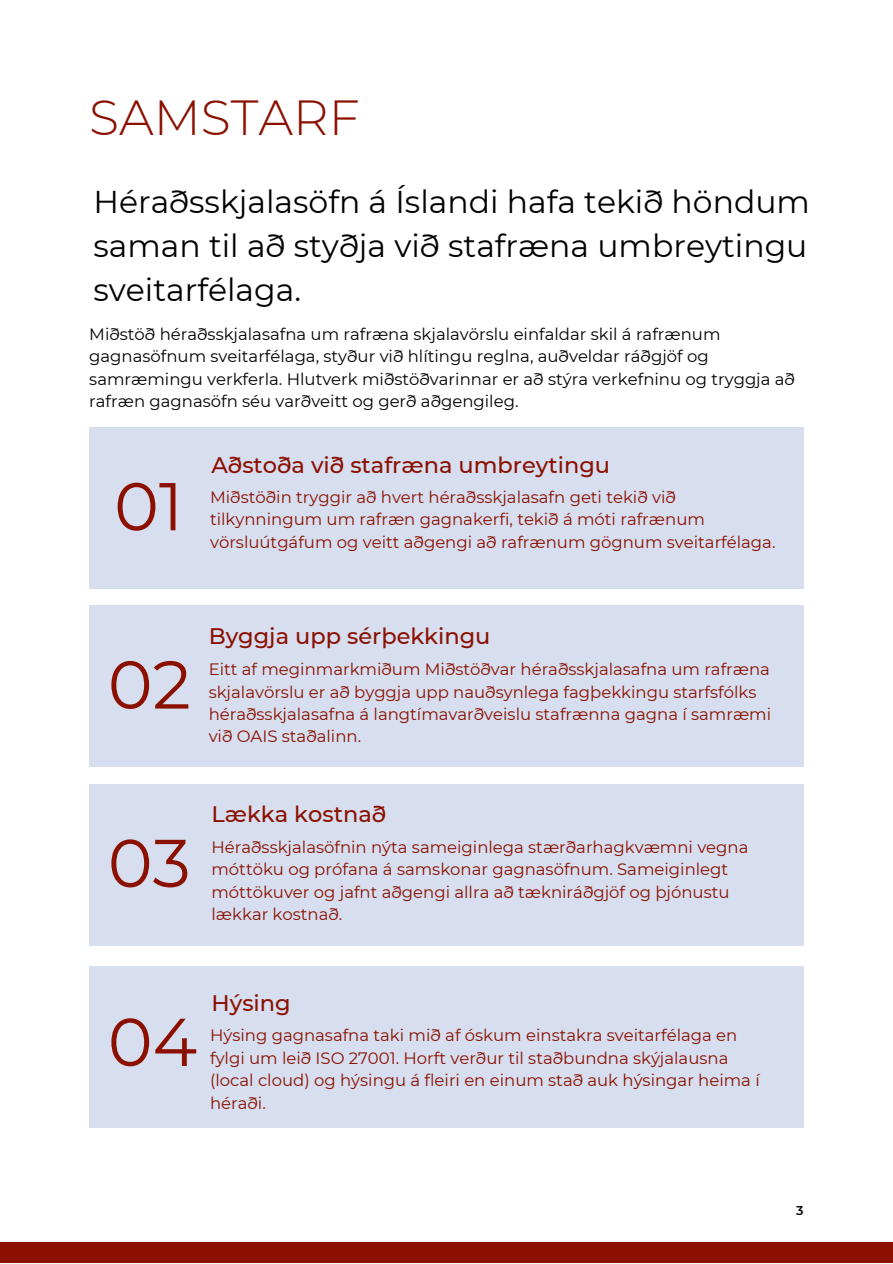
<style>
.page{position:relative;width:893px;height:1264px;background:#fff}
.page>*{position:absolute;margin:0;border:0;box-sizing:border-box;transform-origin:0 0}
.t1{font:67.5px "Montserrat";color:#8b1000}
.t2{font:300 49.2px "Montserrat";color:#8b1000}
.t3{font:31.5px/43.8px "Montserrat";color:#000;text-align:justify}
.t4{font:500 22.5px "Montserrat";color:#8b1000}
.t5{font:16.5px/22.5px "Montserrat";color:#8b1000}
.t6{font:16.5px/22.5px "Montserrat";color:#000}
.t7{font:600 12.75px "Montserrat";color:#000}
</style>
<div class="page">
<div style="left:89px;top:605px;width:714px;height:162px;background:#d6deef"></div>
<div style="left:89px;top:426px;width:714px;height:162px;background:#d6deef"></div>
<div style="left:89px;top:783px;width:714px;height:162px;background:#d6deef"></div>
<div style="left:89px;top:965px;width:714px;height:162px;background:#d6deef"></div>
<div style="left:0;top:1242px;width:892px;height:20px;background:#8b1000"></div>
<h2 class="t2" style="left:89px;top:87px;width:272px">SAMSTARF</h2>
<h3 class="t3" style="left:93px;top:180px;width:718px">Héraðsskjalasöfn á Íslandi hafa tekið höndum saman til að styðja við stafræna umbreytingu sveitarfélaga.</h3>
<p class="t6" style="left:89px;top:323px;width:707px">Miðstöð héraðsskjalasafna um rafræna skjalavörslu einfaldar skil á rafrænum gagnasöfnum sveitarfélaga, styður við hlítingu reglna, auðveldar ráðgjöf og samræmingu verkferla. Hlutverk miðstöðvarinnar er að stýra verkefninu og tryggja að rafræn gagnasöfn séu varðveitt og gerð aðgengileg.</p>
<h1 class="t1" style="left:114px;top:465px;width:70px">01</h1>
<h3 class="t4" style="left:211px;top:451px;width:400px">Aðstoða við stafræna umbreytingu</h3>
<p class="t5" style="left:210px;top:485px;width:567px">Miðstöðin tryggir að hvert héraðsskjalasafn geti tekið við tilkynningum um rafræn gagnakerfi, tekið á móti rafrænum vörsluútgáfum og veitt aðgengi að rafrænum gögnum sveitarfélaga.</p>
<h1 class="t1" style="left:108px;top:643px;width:84px">02</h1>
<h3 class="t4" style="left:209px;top:622px;width:283px">Byggja upp sérþekkingu</h3>
<p class="t5" style="left:209px;top:658px;width:564px">Eitt af meginmarkmiðum Miðstöðvar héraðsskjalasafna um rafræna skjalavörslu er að byggja upp nauðsynlega fagþekkingu starfsfólks héraðsskjalasafna á langtímavarðveislu stafrænna gagna í samræmi við OAIS staðalinn.</p>
<h1 class="t1" style="left:108px;top:821px;width:84px">03</h1>
<h3 class="t4" style="left:211px;top:800px;width:176px">Lækka kostnað</h3>
<p class="t5" style="left:211px;top:835px;width:538px">Héraðsskjalasöfnin nýta sameiginlega stærðarhagkvæmni vegna móttöku og prófana á samskonar gagnasöfnum. Sameiginlegt móttökuver og jafnt aðgengi allra að tækniráðgjöf og þjónustu lækkar kostnað.</p>
<h1 class="t1" style="left:108px;top:1000px;width:91px">04</h1>
<h3 class="t4" style="left:211px;top:989px;width:81px">Hýsing</h3>
<p class="t5" style="left:210px;top:1024px;width:551px">Hýsing gagnasafna taki mið af óskum einstakra sveitarfélaga en fylgi um leið ISO 27001. Horft verður til staðbundna skýjalausna (local cloud) og hýsingu á fleiri en einum stað auk hýsingar heima í héraði.</p>
<p class="t7" style="left:796px;top:1202px;width:9px">3</p>
</div>
